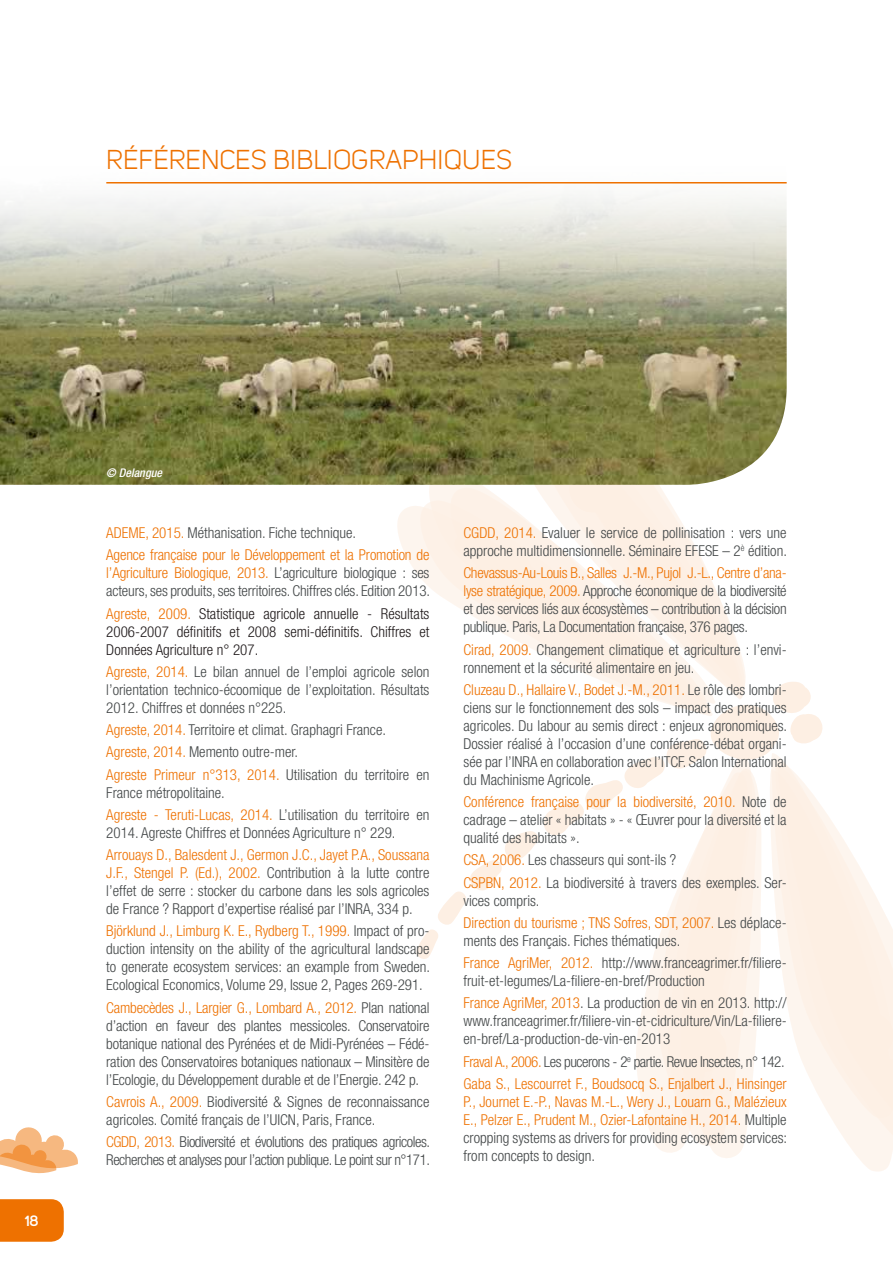
<style>
.page{position:relative;width:893px;height:1263px;background:#fff}
.page>*{position:absolute;margin:0;border:0;box-sizing:border-box;transform-origin:0 0}
.t1{font:27px "Uni Sans Book";color:#ee7100}
.t2{font:300 condensed 15px/18px "Helvetica Neue LT Com";color:#424647}
.t3{font:300 condensed 15px/22.2px "Helvetica Neue LT Com";color:#ee7100}
.t4{font:300 condensed 15px/18px "Helvetica Neue LT Com";color:#1f191a;text-align:justify}
.t5{font:300 condensed 15px/18px "Helvetica Neue LT Com";letter-spacing:-.03em;color:#424647}
.t6{font:700 15px "Uni Sans Semi";color:#fff}
.t7{font:italic 500 condensed 12px "Helvetica Neue LT Com";color:#fff}
.s1{color:#424647}
.s2{color:#ee7100}
</style>
<div class="page">
<svg style="left:397px;top:503px;width:32px;height:83px;fill:#fdf5ee"></svg>
<div style="left:429px;top:485px;width:24px;height:117px;background:#fdf1e7"></div>
<svg style="left:831px;top:1118px;width:62px;height:53px;fill:#fdf5ee"></svg>
<svg style="left:450px;top:487px;width:114px;height:177px;fill:#fdf1e7"></svg>
<svg style="left:564px;top:485px;width:182px;height:196px;fill:#fdf1e7"></svg>
<svg style="left:416px;top:681px;width:407px;height:477px"></svg>
<svg style="left:767px;top:753px;width:126px;height:365px;fill:#fdf1e7"></svg>
<img style="left:0;top:183px;width:787px;height:302px">
<hr style="left:106px;top:182px;width:681px;height:1px;background:#ee7100">
<svg style="left:0;top:1127px;width:78px;height:46px"></svg>
<svg style="left:0;top:1199px;width:64px;height:43px;background:#ee7609"></svg>
<h1 class="t1" style="left:106px;top:144px;width:407px">RÉFÉRENCES BIBLIOGRAPHIQUES</h1>
<p class="t6" style="left:25px;top:1212px;width:15px">18</p>
<p class="t7" style="left:106px;top:466px;width:57px">© Delangue</p>
<p class="t3" style="left:106px;top:521px;width:325px">ADEME, 2015. <span class="s1">Méthanisation. Fiche technique.<br></span>Agence française pour le Développement et la Promotion de</p>
<p class="t2" style="left:106px;top:564px;width:325px"><span class="s2">l’Agriculture Biologique, 2013.</span> L’agriculture biologique : ses acteurs, ses produits, ses territoires. Chiffres clés. Edition 2013.</p>
<p class="t4" style="left:106px;top:604px;width:325px"><span class="s2">Agreste, 2009.</span> Statistique agricole annuelle - Résultats 2006-2007 définitifs et 2008 semi-définitifs. Chiffres et Données Agriculture n° 207.</p>
<p class="t2" style="left:106px;top:662px;width:325px;text-align:justify"><span class="s2">Agreste, 2014.</span> Le bilan annuel de l’emploi agricole selon l’orientation technico-écoomique de l’exploitation. Résultats 2012. Chiffres et données n°225.</p>
<p class="t2" style="left:106px;top:718px;width:325px;line-height:22.2px"><span class="s2">Agreste, 2014.</span> Territoire et climat. Graphagri France.<br><span class="s2">Agreste, 2014.</span> Memento outre-mer.<br><span class="s2">Agreste Primeur n°313, 2014.</span> Utilisation du territoire en</p>
<p class="t2" style="left:106px;top:781px;width:325px;line-height:22.2px">France métropolitaine.<br><span class="s2">Agreste - Teruti-Lucas, 2014.</span> L’utilisation du territoire en</p>
<p class="t2" style="left:106px;top:823px;width:291px">2014. Agreste Chiffres et Données Agriculture n° 229.</p>
<p class="t2" style="left:106px;top:846px;width:325px;text-align:justify"><span class="s2">Arrouays D., Balesdent J., Germon J.C., Jayet P.A., Soussana J.F., Stengel P. (Ed.), 2002.</span> Contribution à la lutte contre l’effet de serre : stocker du carbone dans les sols agricoles de France ? Rapport d’expertise réalisé par l’INRA, 334 p.</p>
<p class="t2" style="left:106px;top:922px;width:325px;text-align:justify"><span class="s2">Björklund J., Limburg K. E., Rydberg T., 1999.</span> Impact of pro&shy;duction intensity on the ability of the agricultural landscape to generate ecosystem services: an example from Sweden.<br>Ecological Economics, Volume 29, Issue 2, Pages 269-291.</p>
<p class="t2" style="left:106px;top:998px;width:325px;text-align:justify"><span class="s2">Cambecèdes J., Largier G., Lombard A., 2012.</span> Plan national d’action en faveur des plantes messicoles. Conservatoire botanique national des Pyrénées et de Midi-Pyrénées – Fédé&shy;ration des Conservatoires botaniques nationaux – Minsitère de l’Ecologie, du Développement durable et de l’Energie. 242 p.</p>
<p class="t2" style="left:106px;top:1092px;width:325px"><span class="s2">Cavrois A., 2009.</span> Biodiversité &amp; Signes de reconnaissance agricoles. Comité français de l’UICN, Paris, France.</p>
<p class="t5" style="left:106px;top:1133px;width:325px"><span class="s2">CGDD, 2013.</span> Biodiversité et évolutions des pratiques agricoles.<br>Recherches et analyses pour l’action publique. Le point sur n°171.</p>
<p class="t2" style="left:463px;top:524px;width:325px"><span class="s2">CGDD, 2014.</span> Evaluer le service de pollinisation : vers une approche multidimensionnelle. Séminaire EFESE – 2<sup>è</sup> édition.</p>
<p class="t2" style="left:463px;top:564px;width:325px;text-align:justify"><span class="s2">Chevassus-Au-Louis B., Salles J.-M., Pujol J.-L., Centre d’ana&shy;lyse stratégique, 2009.</span> Approche économique de la biodiversité et des services liés aux écosystèmes – contribution à la décision publique. Paris, La Documentation française, 376 pages.</p>
<p class="t2" style="left:463px;top:640px;width:325px"><span class="s2">Cirad, 2009.</span> Changement climatique et agriculture : l’envi&shy;ronnement et la sécurité alimentaire en jeu.</p>
<p class="t2" style="left:463px;top:680px;width:325px;text-align:justify"><span class="s2">Cluzeau D., Hallaire V., Bodet J.-M., 2011.</span> Le rôle des lombri&shy;ciens sur le fonctionnement des sols – impact des pratiques agricoles. Du labour au semis direct : enjeux agronomiques.<br>Dossier réalisé à l’occasion d’une conférence-débat organi&shy;sée par l’INRA en collaboration avec l’ITCF. Salon International du Machinisme Agricole.</p>
<p class="t2" style="left:463px;top:793px;width:325px;text-align:justify"><span class="s2">Conférence française pour la biodiversité, 2010.</span> Note de cadrage – atelier « habitats » - « Œuvrer pour la diversité et la qualité des habitats ».</p>
<p class="t2" style="left:463px;top:849px;width:325px;line-height:22.2px"><span class="s2">CSA, 2006.</span> Les chasseurs qui sont-ils ?<br><span class="s2">CSPBN, 2012.</span> La biodiversité à travers des exemples. Ser-</p>
<p class="t3" style="left:463px;top:889px;width:325px"><span class="s1">vices compris.<br></span>Direction du tourisme ; TNS Sofres, SDT, 2007. <span class="s1">Les déplace-</span></p>
<p class="t2" style="left:463px;top:929px;width:325px;line-height:22.2px">ments des Français. Fiches thématiques.<br><span class="s2">France AgriMer, 2012.</span> http://www.franceagrimer.fr/filiere-</p>
<p class="t2" style="left:463px;top:969px;width:325px;line-height:22.2px">fruit-et-legumes/La-filiere-en-bref/Production<br><span class="s2">France AgriMer, 2013</span>. La production de vin en 2013. http://</p>
<p class="t2" style="left:463px;top:1012px;width:325px">www.franceagrimer.fr/filiere-vin-et-cidriculture/Vin/La-filiere&shy;en-bref/La-production-de-vin-en-2013</p>
<p class="t3" style="left:463px;top:1050px;width:325px">Fraval A., 2006. <span class="s1">Les pucerons - 2</span><sup>e</sup> <span class="s1">partie. Revue Insectes, n° 142.<br></span>Gaba S., Lescourret F., Boudsocq S., Enjalbert J., Hinsinger</p>
<p class="t3" style="left:463px;top:1092px;width:325px;line-height:18px;text-align:justify">P., Journet E.-P., Navas M.-L., Wery J., Louarn G., Malézieux E., Pelzer E., Prudent M., Ozier-Lafontaine H., 2014. <span class="s1">Multiple cropping systems as drivers for providing ecosystem services: from concepts to design.</span></p>
</div>
